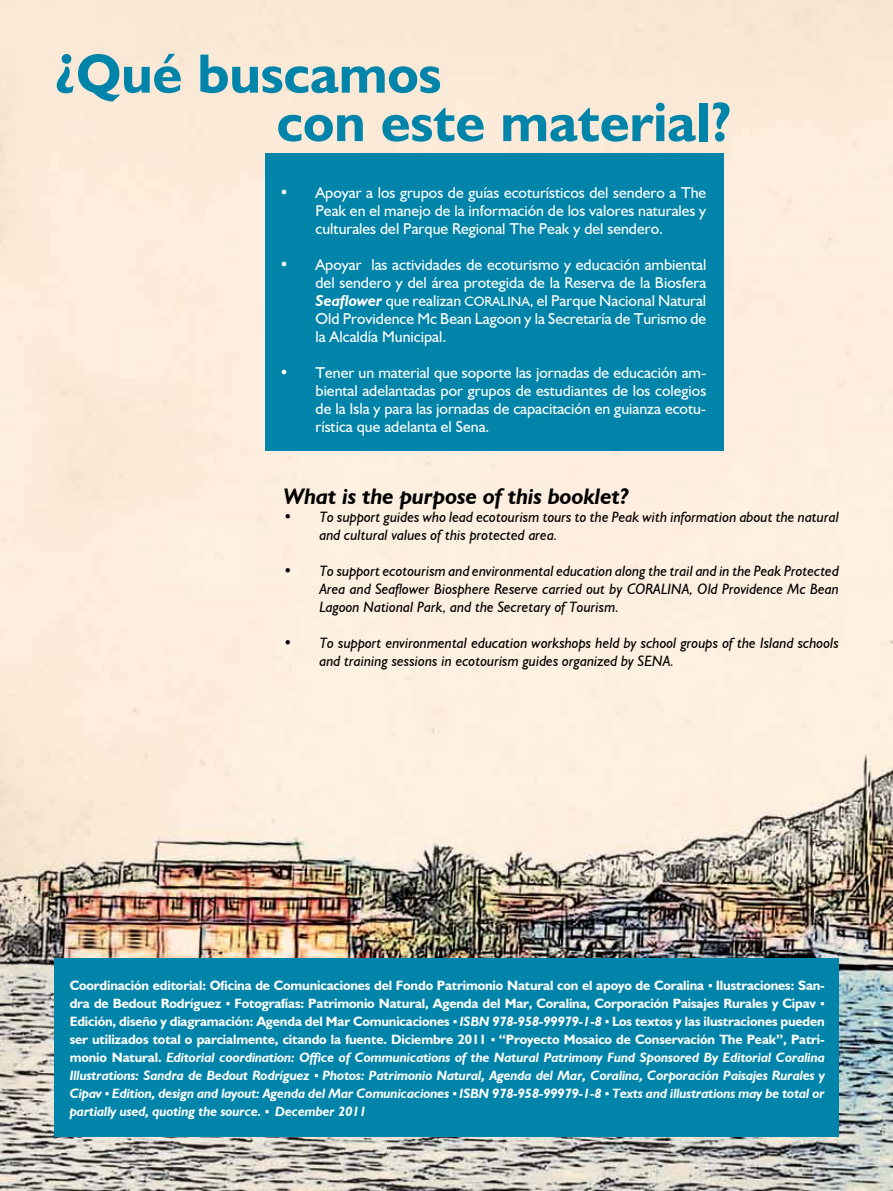
<style>
.page{position:relative;width:893px;height:1191px;background:#fff}
.page>*{position:absolute;margin:0;border:0;box-sizing:border-box;transform-origin:0 0}
.t1{font:700 55.65px/48.4px "Humanist 521 BT";color:#0084a9}
.t2{font:italic 700 22.5px "Humanist 521 BT";color:#000}
.t3{font:15.75px/18px "Humanist 521 BT";color:#fff;text-align:justify}
.t4{font:italic 15px/18px "Humanist 521 BT";color:#000}
.t5{font:700 13.5px/18px "Humanist 521 BT";letter-spacing:-.01em;color:#fff;text-align:justify}
.s1{font-weight:700;font-style:italic}
.s2{font-size:13.5px}
.s3{font-family:"Calibri";font-weight:400}
.s4{font-style:italic}
</style>
<div class="page">
<img style="left:0;top:0;width:893px;height:1191px">
<div style="left:54px;top:958px;width:785px;height:179px;background:#0084a9"></div>
<div style="left:265px;top:153px;width:459px;height:297px;background:#0084a9"></div>
<h1 class="t1" style="left:277px;top:48px;width:457px;text-indent:-223px">¿Qué buscamos<br>con este material?</h1>
<p class="t3" style="left:315px;top:183px;width:392px;text-indent:-36px">• Apoyar a los grupos de guías ecoturísticos del sendero a The Peak en el manejo de la información de los valores naturales y culturales del Parque Regional The Peak y del sendero.</p>
<p class="t3" style="left:315px;top:255px;width:392px;text-indent:-36px">• Apoyar las actividades de ecoturismo y educación ambiental del sendero y del área protegida de la Reserva de la Biosfera <span class="s1">Seaflower</span> que realizan <span class="s2">CORALINA</span>, el Parque Nacional Natural Old Providence Mc Bean Lagoon y la Secretaría de Turismo de la Alcaldía Municipal.</p>
<p class="t3" style="left:315px;top:363px;width:392px;text-indent:-36px">• Tener un material que soporte las jornadas de educación am&shy;biental adelantadas por grupos de estudiantes de los colegios de la Isla y para las jornadas de capacitación en guianza ecotu&shy;rística que adelanta el Sena.</p>
<h2 class="t2" style="left:283px;top:482px;width:347px">What is the purpose of this booklet?</h2>
<p class="t4" style="left:319px;top:508px;width:521px;text-indent:-36px">• To support guides who lead ecotourism tours to the Peak with information about the natural and cultural values of this protected area.</p>
<p class="t4" style="left:319px;top:562px;width:521px;text-align:justify;text-indent:-36px">• To support ecotourism and environmental education along the trail and in the Peak Protected Area and Seaflower Biosphere Reserve carried out by CORALINA, Old Providence Mc Bean Lagoon National Park, and the Secretary of Tourism.</p>
<p class="t4" style="left:319px;top:634px;width:521px;text-indent:-36px">• To support environmental education workshops held by school groups of the Island schools and training sessions in ecotourism guides organized by SENA.</p>
<p class="t5" style="left:70px;top:976px;width:757px">Coordinación editorial: Oficina de Comunicaciones del Fondo Patrimonio Natural con el apoyo de Coralina <span class="s3">▪</span> Ilustraciones: San&shy;dra de Bedout Rodríguez <span class="s3">▪</span> Fotografías: Patrimonio Natural, Agenda del Mar, Coralina, Corporación Paisajes Rurales y Cipav <span class="s3">▪ </span>Edición, diseño y diagramación: Agenda del Mar Comunicaciones <span class="s3">▪</span> <span class="s4">ISBN 978-958-99979-1-8</span> <span class="s3">▪</span> Los textos y las ilustraciones pueden ser utilizados total o parcialmente, citando la fuente. Diciembre 2011 <span class="s3">▪</span> “Proyecto Mosaico de Conservación The Peak”, Patri&shy;monio Natural. <span class="s4">Editorial coordination: Office of Communications of the Natural Patrimony Fund Sponsored By Editorial Coralina Illustrations: Sandra de Bedout Rodríguez</span> <span class="s3">▪</span> <span class="s4">Photos: Patrimonio Natural, Agenda del Mar, Coralina, Corporación Paisajes Rurales y Cipav</span> <span class="s3">▪</span> <span class="s4">Edition, design and layout: Agenda del Mar Comunicaciones</span> <span class="s3">▪</span> <span class="s4">ISBN 978-958-99979-1-8</span> <span class="s3">▪</span> <span class="s4">Texts and illustrations may be total or partially used, quoting the source.</span> <span class="s3">▪</span> <span class="s4">December 2011</span></p>
</div>
